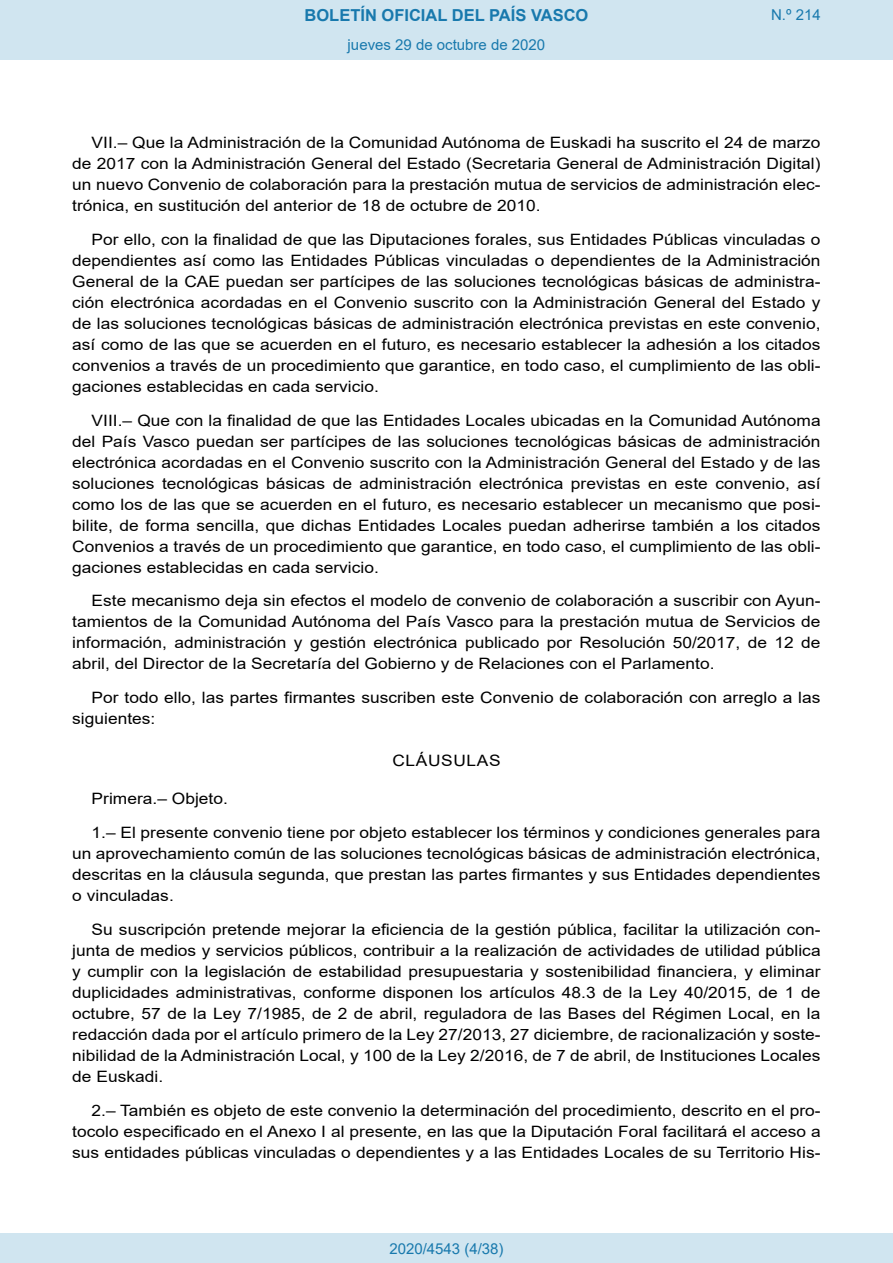
<style>
.page{position:relative;width:893px;height:1263px;background:#fff}
.page>*{position:absolute;margin:0;border:0;box-sizing:border-box;transform-origin:0 0}
.t1{font:700 16.5px "Arial";color:#1879ad}
.BOPVDetalle{font:15.6px/21px "Arial";color:#000;text-align:justify;scale:1.11 1}
.BOPVClave{font:15.6px "Arial";letter-spacing:.035em;color:#000;scale:1.11 1}
.Paginacion_Centro{font:15px "Arial";color:#1879ad}
</style>
<div class="page">
<div style="left:0;top:0;width:893px;height:60px;background:#d0e5f0"></div>
<div style="left:0;top:1233px;width:893px;height:30px;background:#d0e5f0"></div>
<p class="t1" style="left:305px;top:3px;width:285px">BOLETÍN OFICIAL DEL PAÍS VASCO</p>
<p class="Paginacion_Centro" style="left:348px;top:35px;width:199px">jueves 29 de octubre de 2020</p>
<p class="Paginacion_Centro" style="left:771px;top:5px;width:51px">N.º 214</p>
<p class="BOPVDetalle" style="left:72px;top:132px;width:676px;text-indent:19px">VII.– Que la Administración de la Comunidad Autónoma de Euskadi ha suscrito el 24 de marzo de 2017 con la Administración General del Estado (Secretaria General de Administración Digital) un nuevo Convenio de colaboración para la prestación mutua de servicios de administración elec&shy;trónica, en sustitución del anterior de 18 de octubre de 2010.</p>
<p class="BOPVDetalle" style="left:72px;top:229px;width:676px;text-indent:19px">Por ello, con la finalidad de que las Diputaciones forales, sus Entidades Públicas vinculadas o dependientes así como las Entidades Públicas vinculadas o dependientes de la Administración General de la CAE puedan ser partícipes de las soluciones tecnológicas básicas de administra&shy;ción electrónica acordadas en el Convenio suscrito con la Administración General del Estado y de las soluciones tecnológicas básicas de administración electrónica previstas en este convenio, así como de las que se acuerden en el futuro, es necesario establecer la adhesión a los citados convenios a través de un procedimiento que garantice, en todo caso, el cumplimiento de las obli&shy;gaciones establecidas en cada servicio.</p>
<p class="BOPVDetalle" style="left:72px;top:410px;width:676px;text-indent:19px">VIII.– Que con la finalidad de que las Entidades Locales ubicadas en la Comunidad Autónoma del País Vasco puedan ser partícipes de las soluciones tecnológicas básicas de administración electrónica acordadas en el Convenio suscrito con la Administración General del Estado y de las soluciones tecnológicas básicas de administración electrónica previstas en este convenio, así como los de las que se acuerden en el futuro, es necesario establecer un mecanismo que posi&shy;bilite, de forma sencilla, que dichas Entidades Locales puedan adherirse también a los citados Convenios a través de un procedimiento que garantice, en todo caso, el cumplimiento de las obli&shy;gaciones establecidas en cada servicio.</p>
<p class="BOPVDetalle" style="left:72px;top:590px;width:676px;text-indent:19px">Este mecanismo deja sin efectos el modelo de convenio de colaboración a suscribir con Ayun&shy;tamientos de la Comunidad Autónoma del País Vasco para la prestación mutua de Servicios de información, administración y gestión electrónica publicado por Resolución 50/2017, de 12 de abril, del Director de la Secretaría del Gobierno y de Relaciones con el Parlamento.</p>
<p class="BOPVDetalle" style="left:72px;top:687px;width:676px;text-indent:19px">Por todo ello, las partes firmantes suscriben este Convenio de colaboración con arreglo a las siguientes:</p>
<p class="BOPVClave" style="left:392px;top:750px;width:99px">CLÁUSULAS</p>
<p class="BOPVDetalle" style="left:92px;top:788px;width:124px">Primera.– Objeto.</p>
<p class="BOPVDetalle" style="left:72px;top:822px;width:676px;text-indent:19px">1.– El presente convenio tiene por objeto establecer los términos y condiciones generales para un aprovechamiento común de las soluciones tecnológicas básicas de administración electrónica, descritas en la cláusula segunda, que prestan las partes firmantes y sus Entidades dependientes o vinculadas.</p>
<p class="BOPVDetalle" style="left:72px;top:919px;width:676px;text-indent:19px">Su suscripción pretende mejorar la eficiencia de la gestión pública, facilitar la utilización con&shy;junta de medios y servicios públicos, contribuir a la realización de actividades de utilidad pública y cumplir con la legislación de estabilidad presupuestaria y sostenibilidad financiera, y eliminar duplicidades administrativas, conforme disponen los artículos 48.3 de la Ley 40/2015, de 1 de octubre, 57 de la Ley 7/1985, de 2 de abril, reguladora de las Bases del Régimen Local, en la redacción dada por el artículo primero de la Ley 27/2013, 27 diciembre, de racionalización y soste&shy;nibilidad de la Administración Local, y 100 de la Ley 2/2016, de 7 de abril, de Instituciones Locales de Euskadi.</p>
<p class="BOPVDetalle" style="left:72px;top:1100px;width:676px;text-indent:19px">2.– También es objeto de este convenio la determinación del procedimiento, descrito en el pro&shy;tocolo especificado en el Anexo I al presente, en las que la Diputación Foral facilitará el acceso a sus entidades públicas vinculadas o dependientes y a las Entidades Locales de su Territorio His-</p>
<p class="Paginacion_Centro" style="left:389px;top:1238px;width:116px">2020/4543 (4/38)</p>
</div>
